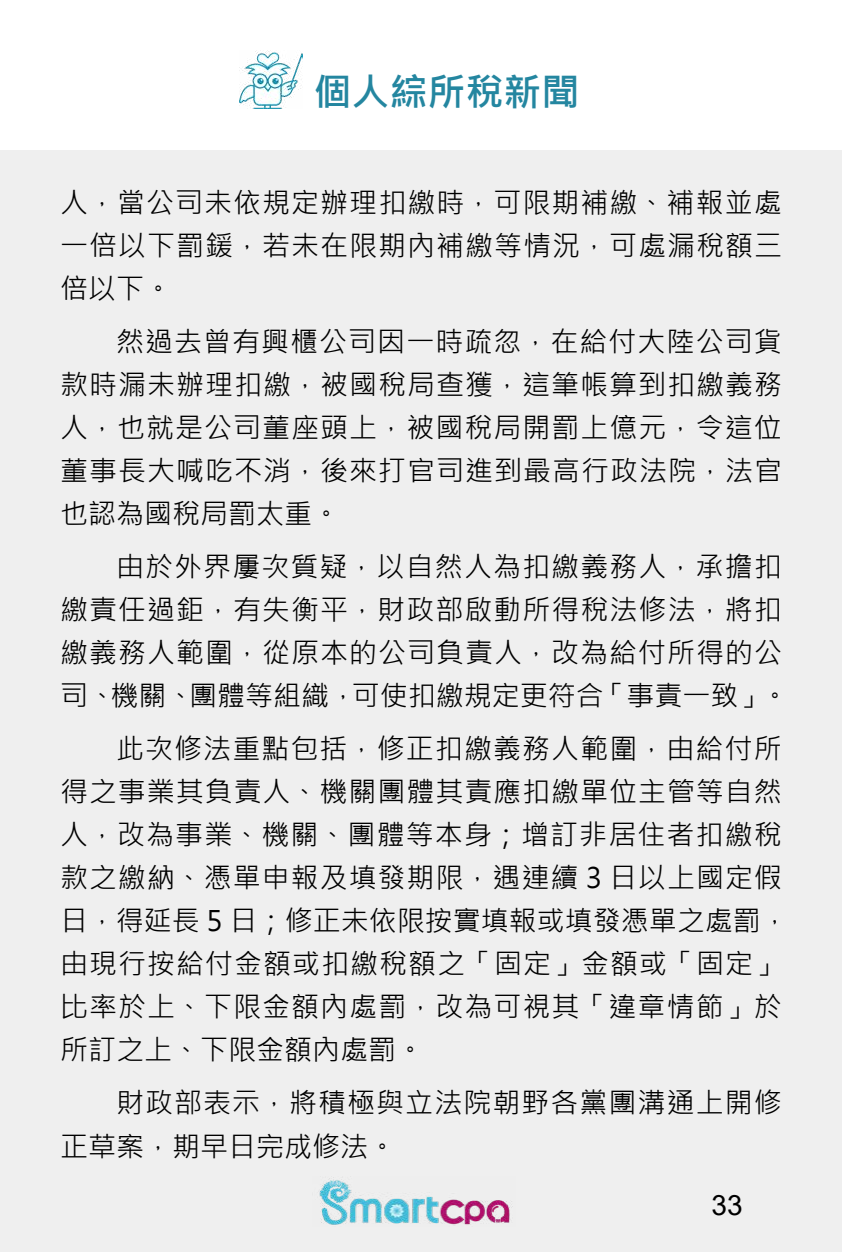
<style>
.page{position:relative;width:842px;height:1252px;background:#fff}
.page>*{position:absolute;margin:0;border:0;box-sizing:border-box;transform-origin:0 0}
.t1{font:700 38px "Microsoft Jheng Hei";color:#2486a0}
.t2{font:28px/43px "Microsoft Jheng Hei";letter-spacing:.035em;color:#000}
.t3{font:28px "Arial";color:#000}
</style>
<div class="page">
<div style="left:0;top:150px;width:842px;height:1102px;background:#efefef"></div>
<img style="left:319px;top:1177px;width:194px;height:48px">
<img style="left:239px;top:50px;width:64px;height:58px">
<h1 class="t1" style="left:314px;top:68px;width:267px">個人綜所稅新聞</h1>
<p class="t2" style="left:60px;top:181px;width:724px;text-align:justify">人，當公司未依規定辦理扣繳時，可限期補繳、補報並處一倍以下罰鍰，若未在限期內補繳等情況，可處漏稅額三倍以下。</p>
<p class="t2" style="left:60px;top:320px;width:724px;text-align:justify;text-indent:56px">然過去曾有興櫃公司因一時疏忽，在給付大陸公司貨款時漏未辦理扣繳，被國稅局查獲，這筆帳算到扣繳義務人，也就是公司董座頭上，被國稅局開罰上億元，令這位董事長大喊吃不消，後來打官司進到最高行政法院，法官也認為國稅局罰太重。</p>
<p class="t2" style="left:60px;top:545px;width:730px;text-indent:56px">由於外界屢次質疑，以自然人為扣繳義務人，承擔扣繳責任過鉅，有失衡平，財政部啟動所得稅法修法，將扣繳義務人範圍，從原本的公司負責人，改為給付所得的公司、機關、團體等組織，可使扣繳規定更符合「事責一致」。</p>
<p class="t2" style="left:60px;top:727px;width:730px;text-indent:56px">此次修法重點包括，修正扣繳義務人範圍，由給付所得之事業其負責人、機關團體其責應扣繳單位主管等自然人，改為事業、機關、團體等本身；增訂非居住者扣繳稅款之繳納、憑單申報及填發期限，遇連續 3 日以上國定假日，得延長 5 日；修正未依限按實填報或填發憑單之處罰，由現行按給付金額或扣繳稅額之「固定」金額或「固定」比率於上、下限金額內處罰，改為可視其「違章情節」於所訂之上、下限金額內處罰。</p>
<p class="t2" style="left:60px;top:1081px;width:723px;line-height:44px;text-indent:56px">財政部表示，將積極與立法院朝野各黨團溝通上開修正草案，期早日完成修法。</p>
<p class="t3" style="left:712px;top:1186px;width:33px">33</p>
</div>
